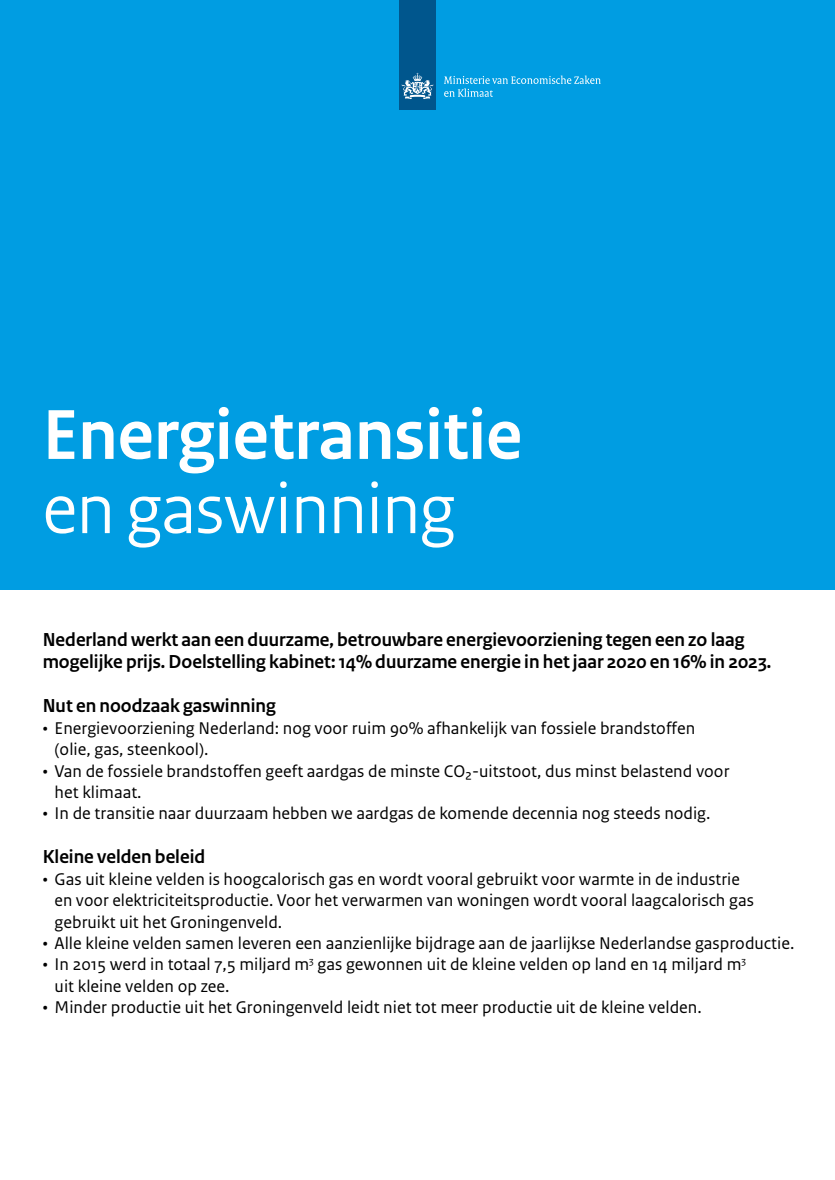
<style>
.page{position:relative;width:835px;height:1180px;background:#fff}
.page>*{position:absolute;margin:0;border:0;box-sizing:border-box;transform-origin:0 0}
._01_RO_Titel{font:700 74.2px/74.2px "Rijksoverheid Sans Heading";color:#fff}
._02_RO_Subtitel{font:700 19.77px/22.4px "Rijksoverheid Sans Heading";color:#000}
.opsomming{font:17.85px/21.4px "Rijksoverheid Sans Text";color:#000}
.s1{font-weight:400}
</style>
<div class="page">
<div style="left:0;top:0;width:834px;height:590px;background:#009de2"></div>
<div style="left:399px;top:0;width:36px;height:109px;background:#00568d"></div>
<svg style="left:401px;top:73px;width:32px;height:26px"></svg>
<svg style="left:444px;top:76px;width:156px;height:21px"></svg>
<p class="_01_RO_Titel" style="left:43px;top:399px;width:481px">Energietransitie <span class="s1">en gaswinning</span></p>
<p class="_02_RO_Subtitel" style="left:43px;top:629px;width:730px">Nederland werkt aan een duurzame, betrouwbare energievoorziening tegen een zo laag mogelijke prijs. Doelstelling kabinet: 14% duurzame energie in het jaar 2020 en 16% in 2023.</p>
<p class="_02_RO_Subtitel" style="left:43px;top:695px;width:234px">Nut en noodzaak gaswinning</p>
<p class="opsomming" style="left:55px;top:717px;width:642px;text-indent:-12px">• Energievoorziening Nederland: nog voor ruim 90% afhankelijk van fossiele brandstoffen (olie, gas, steenkool).</p>
<p class="opsomming" style="left:55px;top:760px;width:676px;text-indent:-12px">• Van de fossiele brandstoffen geeft aardgas de minste CO₂-uitstoot, dus minst belastend voor het klimaat.</p>
<p class="opsomming" style="left:43px;top:803px;width:669px">• In de transitie naar duurzaam hebben we aardgas de komende decennia nog steeds nodig.</p>
<p class="_02_RO_Subtitel" style="left:43px;top:846px;width:164px">Kleine velden beleid</p>
<p class="opsomming" style="left:55px;top:868px;width:700px;text-indent:-12px">• Gas uit kleine velden is hoogcalorisch gas en wordt vooral gebruikt voor warmte in de industrie en voor elektriciteitsproductie. Voor het verwarmen van woningen wordt vooral laagcalorisch gas gebruikt uit het Groningenveld.</p>
<p class="opsomming" style="left:43px;top:932px;width:753px">• Alle kleine velden samen leveren een aanzienlijke bijdrage aan de jaarlijkse Nederlandse gasproductie.</p>
<p class="opsomming" style="left:55px;top:954px;width:693px;text-indent:-12px">• In 2015 werd in totaal 7,5 miljard m<sup>3</sup> gas gewonnen uit de kleine velden op land en 14 miljard m<sup>3 </sup>uit kleine velden op zee.</p>
<p class="opsomming" style="left:43px;top:997px;width:660px">• Minder productie uit het Groningenveld leidt niet tot meer productie uit de kleine velden.</p>
</div>
